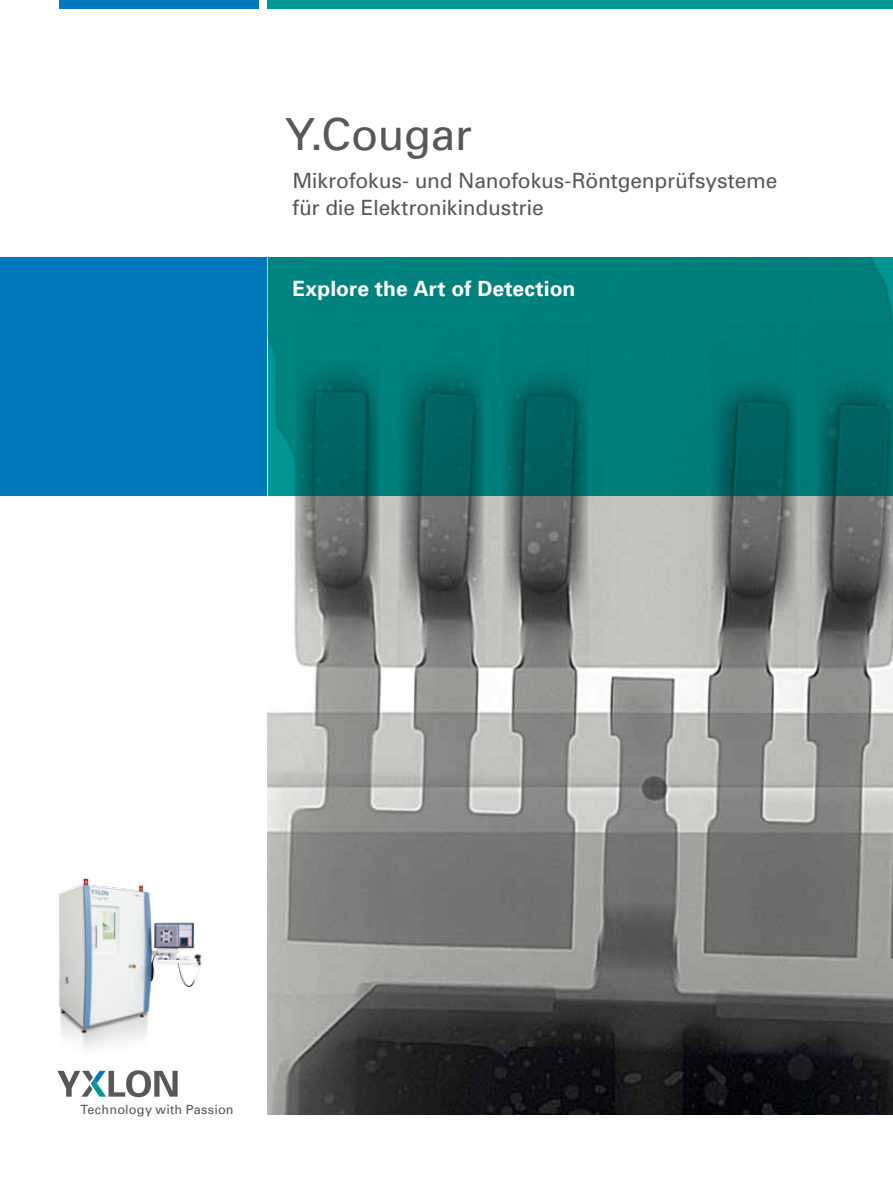
<style>
.page{position:relative;width:893px;height:1188px;background:#fff}
.page>*{position:absolute;margin:0;border:0;box-sizing:border-box;transform-origin:0 0}
.t1{font:44.25px "Univers";letter-spacing:-.01em;color:#58585a}
.t2{font:21px/27px "Univers";letter-spacing:-.01em;color:#58585a}
.t3{font:700 21px "Univers";letter-spacing:.005em;color:#fff}
.t4{font:12.75px "Univers";letter-spacing:.015em;color:#58585a}
</style>
<div class="page">
<div style="left:268px;top:0;width:625px;height:9px;background:#009795"></div>
<div style="left:60px;top:0;width:199px;height:9px;background:#0078bb"></div>
<div style="left:0;top:258px;width:268px;height:238px;background:#0078bb"></div>
<img style="left:268px;top:496px;width:625px;height:618px">
<svg style="left:268px;top:258px;width:625px;height:238px;background:#007673"></svg>
<img style="left:59px;top:878px;width:143px;height:170px">
<svg style="left:57px;top:1070px;width:121px;height:27px"></svg>
<h1 class="t1" style="left:285px;top:108px;width:188px">Y.Cougar</h1>
<p class="t2" style="left:292px;top:168px;width:487px">Mikrofokus- und Nanofokus-Röntgenprüfsysteme für die Elektronikindustrie</p>
<p class="t3" style="left:293px;top:276px;width:284px">Explore the Art of Detection</p>
<p class="t4" style="left:81px;top:1102px;width:155px">Technology with Passion</p>
</div>
